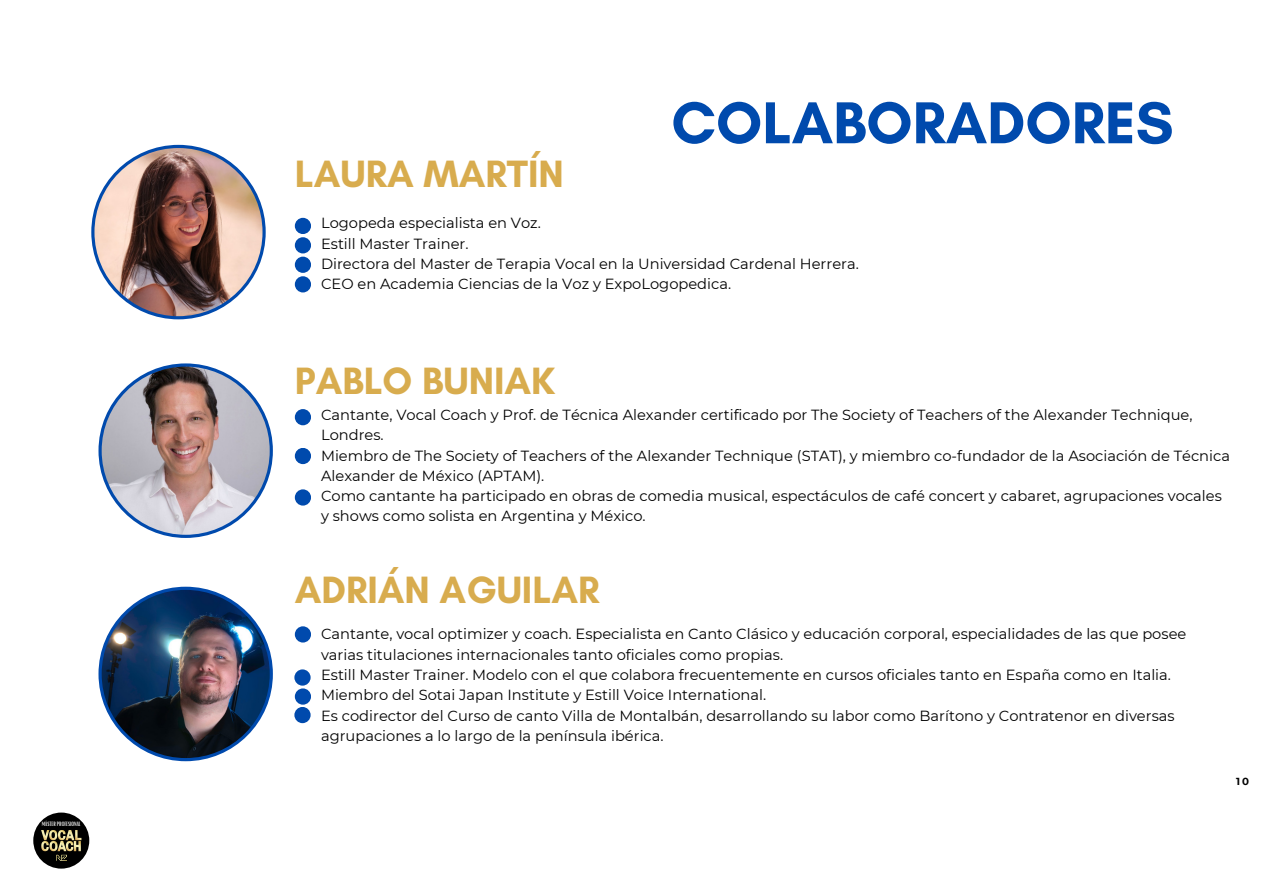
<style>
.page{position:relative;width:1263px;height:894px;background:#fff}
.page>*{position:absolute;margin:0;border:0;box-sizing:border-box;transform-origin:0 0}
.t1{font:700 60.15px "Glacial Indifference";color:#004aad}
.t2{font:700 38.7px "Glacial Indifference";color:#d8ac4e}
.t3{font:14.7px/20.2px "Montserrat";color:#000}
.t4{font:700 10.2px "Montserrat";color:#000}
.t5{font:6px "Bright";color:#fff}
</style>
<div class="page">
<img style="left:91px;top:145px;width:175px;height:174px">
<div style="left:295px;top:237px;width:16px;height:16px;background:#004aad;border-radius:50%"></div>
<div style="left:295px;top:256px;width:16px;height:17px;background:#004aad;border-radius:50%"></div>
<div style="left:295px;top:218px;width:16px;height:16px;background:#004aad;border-radius:50%"></div>
<div style="left:295px;top:276px;width:16px;height:16px;background:#004aad;border-radius:50%"></div>
<svg style="left:98px;top:363px;width:175px;height:175px"></svg>
<div style="left:295px;top:489px;width:16px;height:16px;background:#004aad;border-radius:50%"></div>
<div style="left:295px;top:448px;width:16px;height:16px;background:#004aad;border-radius:50%"></div>
<div style="left:295px;top:409px;width:16px;height:16px;background:#004aad;border-radius:50%"></div>
<img style="left:98px;top:586px;width:175px;height:175px">
<div style="left:295px;top:626px;width:16px;height:16px;background:#004aad;border-radius:50%"></div>
<div style="left:294px;top:669px;width:17px;height:16px;background:#004aad;border-radius:50%"></div>
<div style="left:295px;top:688px;width:16px;height:16px;background:#004aad;border-radius:50%"></div>
<div style="left:294px;top:706px;width:17px;height:17px;background:#004aad;border-radius:50%"></div>
<div style="left:33px;top:812px;width:56px;height:56px;background:#000;border-radius:50%"></div>
<svg style="left:41px;top:830px;width:40px;height:31px"></svg>
<p class="t5" style="left:42px;top:819px;width:40px">MÁSTER PROFESIONAL</p>
<p class="t2" style="left:295px;top:150px;width:271px">LAURA MARTÍN</p>
<p class="t1" style="left:671px;top:86px;width:504px">COLABORADORES</p>
<p class="t3" style="left:321px;top:213px;width:221px">Logopeda especialista en Voz.</p>
<p class="t3" style="left:321px;top:233px;width:149px">Estill Master Trainer.</p>
<p class="t3" style="left:321px;top:253px;width:539px">Directora del Master de Terapia Vocal en la Universidad Cardenal Herrera.</p>
<p class="t3" style="left:321px;top:274px;width:412px">CEO en Academia Ciencias de la Voz y ExpoLogopedica.</p>
<p class="t2" style="left:295px;top:357px;width:262px">PABLO BUNIAK</p>
<p class="t3" style="left:321px;top:404px;width:873px">Cantante, Vocal Coach y Prof. de Técnica Alexander certificado por The Society of Teachers of the Alexander Technique,<br>Londres.</p>
<p class="t3" style="left:321px;top:445px;width:910px">Miembro de The Society of Teachers of the Alexander Technique (STAT), y miembro co-fundador de la Asociación de Técnica<br>Alexander de México (APTAM).</p>
<p class="t3" style="left:321px;top:485px;width:902px">Como cantante ha participado en obras de comedia musical, espectáculos de café concert y cabaret, agrupaciones vocales y shows como solista en Argentina y México.</p>
<p class="t2" style="left:295px;top:565px;width:306px">ADRIÁN AGUILAR</p>
<p class="t3" style="left:321px;top:624px;width:867px">Cantante, vocal optimizer y coach. Especialista en Canto Clásico y educación corporal, especialidades de las que posee varias titulaciones internacionales tanto oficiales como propias.</p>
<p class="t3" style="left:321px;top:664px;width:851px">Estill Master Trainer. Modelo con el que colabora frecuentemente en cursos oficiales tanto en España como en Italia.</p>
<p class="t3" style="left:321px;top:684px;width:447px">Miembro del Sotai Japan Institute y Estill Voice International.</p>
<p class="t3" style="left:321px;top:705px;width:855px">Es codirector del Curso de canto Villa de Montalbán, desarrollando su labor como Barítono y Contratenor en diversas agrupaciones a lo largo de la península ibérica.</p>
<p class="t4" style="left:1236px;top:775px;width:14px">10</p>
</div>
